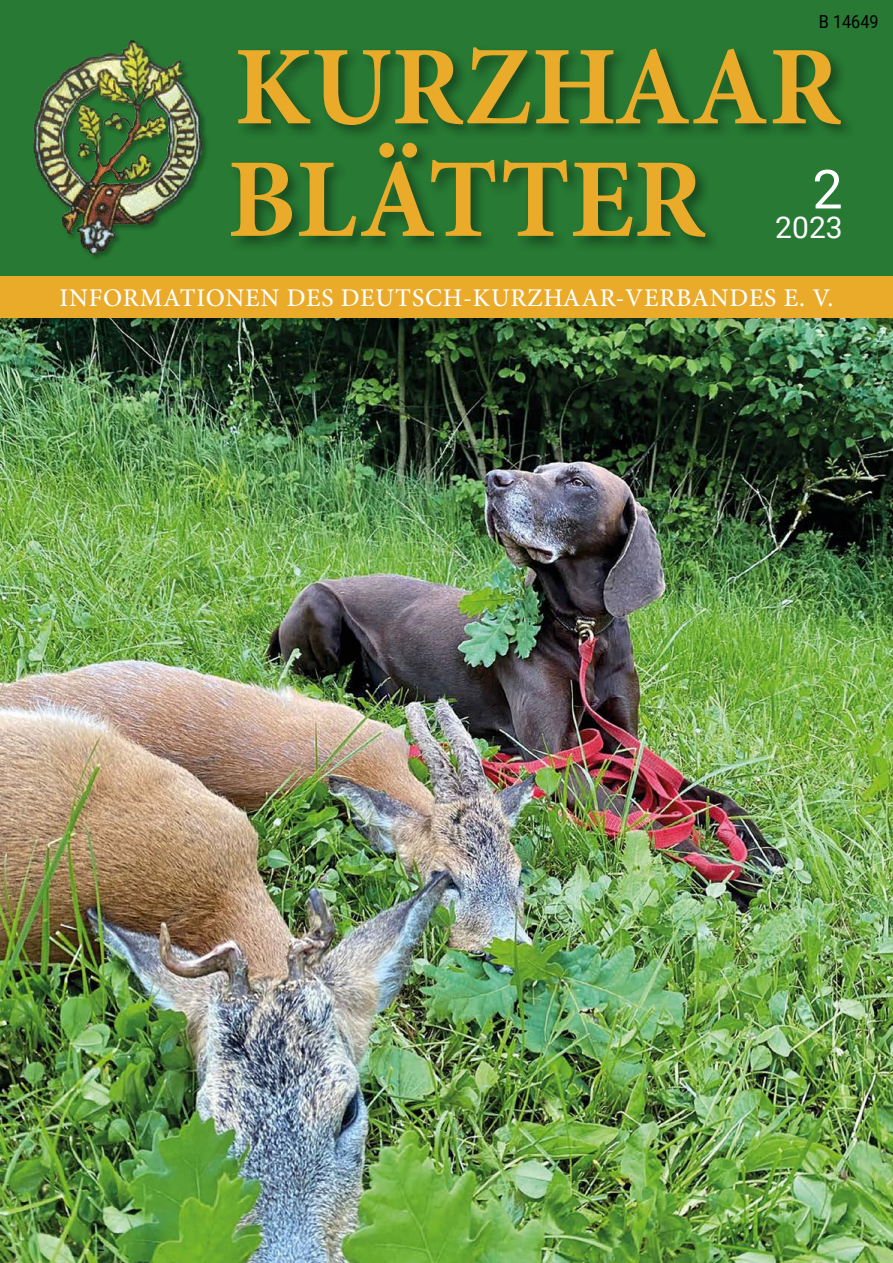
<style>
.page{position:relative;width:893px;height:1263px;background:#fff}
.page>*{position:absolute;margin:0;border:0;box-sizing:border-box;transform-origin:0 0}
.t1{font:700 112.5px/112.5px "Minion Pro";letter-spacing:.005em;color:#e9ab29}
.t2{font:30px "Roboto";color:#fff}
.t3{font:500 25.5px "Minion Pro";letter-spacing:.03em;color:#fff}
.t4{font:24px "Minion Pro Bold Capt";letter-spacing:.08em;color:#fff}
.t5{font:18px "Roboto";color:#000;scale:.9 1}
</style>
<div class="page">
<img style="left:0;top:329px;width:893px;height:934px">
<div style="left:0;top:0;width:893px;height:278px;background:#277933"></div>
<div style="left:32px;top:40px;width:177px;height:222px;background:#000;opacity:.3"></div>
<img style="left:46px;top:41px;width:84px;height:50px">
<div style="left:228px;top:44px;width:629px;height:208px;background:#000;opacity:.4"></div>
<div style="left:0;top:273px;width:893px;height:56px;background:#000;opacity:.15"></div>
<div style="left:0;top:276px;width:893px;height:42px;background:#e9ab29"></div>
<p class="t5" style="left:819px;top:9px;width:68px">B 14649</p>
<h1 class="t1" style="left:227px;top:30px;width:617px">KURZHAAR<br>BLÄTTER <sup>2</sup></h1>
<p class="t2" style="left:775px;top:207px;width:69px">2023</p>
<p class="t4" style="left:64px;top:280px;width:808px">INFORMATIONEN DES DEUTSCH-KURZHAAR-VERBANDES e.V.</p>
<p class="t3" style="left:60px;top:281px;width:775px">INFORMATIONEN DES DEUTSCH-KURZHAAR-VERBANDES E. V.</p>
</div>
